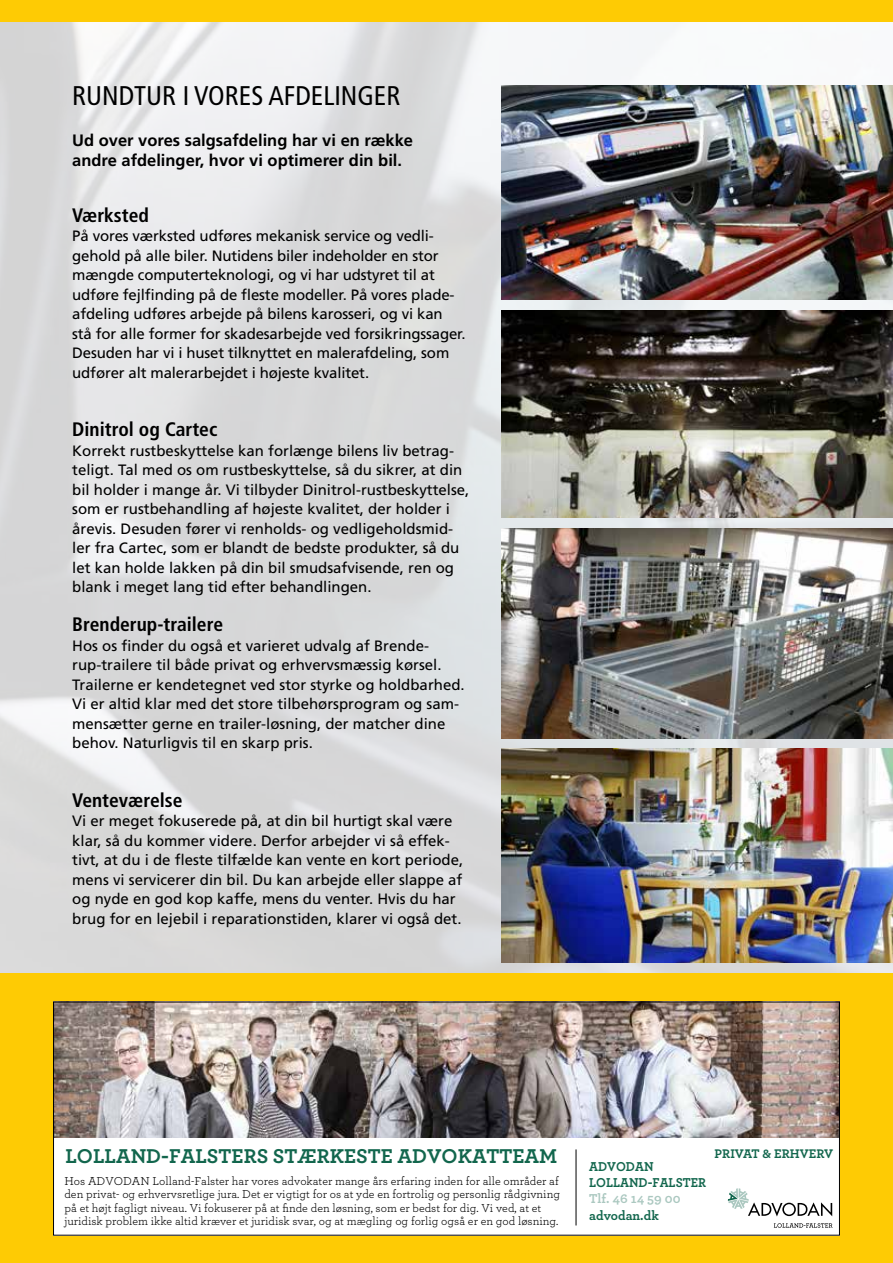
<style>
.page{position:relative;width:893px;height:1263px;background:#fff}
.page>*{position:absolute;margin:0;border:0;box-sizing:border-box;transform-origin:0 0}
.t1{font:condensed 27px "Frutiger LT Std";color:#000}
.t2{font:700 21px "Archer";color:#12664d}
.t3{font:700 condensed 19.5px "Frutiger LT Std";color:#000}
.t4{font:700 16.5px/19.5px "Frutiger LT Std";color:#000}
.t5{font:15px/19.5px "Frutiger LT Std";color:#000}
.t6{font:700 13.5px/16.2px "Archer";color:#12664d;scale:.95 1}
.t7{font:700 13.5px "Archer";color:#abc8c0}
.t8{font:700 13.5px "Archer";color:#12664d}
.t9{font:700 13.05px "Archer";color:#12664d}
.t10{font:12px/13.5px "Archer";color:#000}
</style>
<div class="page">
<img style="left:0;top:21px;width:893px;height:952px">
<div style="left:0;top:973px;width:893px;height:290px;background:#fecb04"></div>
<div style="left:0;top:0;width:893px;height:21px;background:#fecb04"></div>
<div style="left:53px;top:1002px;width:787px;height:233px;background:#fff"></div>
<img style="left:55px;top:1004px;width:783px;height:133px">
<hr style="left:576px;top:1149px;width:1px;height:76px;background:#000">
<svg style="left:728px;top:1188px;width:104px;height:28px"></svg>
<svg style="left:774px;top:1223px;width:59px;height:5px"></svg>
<div style="left:53px;top:1002px;width:787px;height:233px;border:1px solid #000"></div>
<img style="left:502px;top:85px;width:391px;height:215px">
<img style="left:0;top:631px;width:1px;height:332px">
<img style="left:502px;top:528px;width:391px;height:210px">
<img style="left:502px;top:310px;width:391px;height:208px">
<img style="left:502px;top:748px;width:391px;height:215px">
<h1 class="t1" style="left:72px;top:80px;width:330px">RUNDTUR I VORES AFDELINGER</h1>
<p class="t4" style="left:72px;top:131px;width:342px">Ud over vores salgsafdeling har vi en række andre afdelinger, hvor vi optimerer din bil.</p>
<h3 class="t3" style="left:72px;top:203px;width:78px">Værksted</h3>
<p class="t5" style="left:72px;top:226px;width:395px">På vores værksted udføres mekanisk service og vedli&shy;gehold på alle biler. Nutidens biler indeholder en stor mængde computerteknologi, og vi har udstyret til at udføre fejlfinding på de fleste modeller. På vores plade&shy;afdeling udføres arbejde på bilens karosseri, og vi kan stå for alle former for skadesarbejde ved forsikringssager.<br>Desuden har vi i huset tilknyttet en malerafdeling, som udfører alt malerarbejdet i højeste kvalitet.</p>
<h3 class="t3" style="left:72px;top:418px;width:147px">Dinitrol og Cartec</h3>
<p class="t5" style="left:72px;top:441px;width:399px">Korrekt rustbeskyttelse kan forlænge bilens liv betrag&shy;teligt. Tal med os om rustbeskyttelse, så du sikrer, at din bil holder i mange år. Vi tilbyder Dinitrol-rustbeskyttelse, som er rustbehandling af højeste kvalitet, der holder i årevis. Desuden fører vi renholds- og vedligeholdsmid&shy;ler fra Cartec, som er blandt de bedste produkter, så du let kan holde lakken på din bil smudsafvisende, ren og blank i meget lang tid efter behandlingen.</p>
<h3 class="t3" style="left:72px;top:613px;width:152px">Brenderup-trailere</h3>
<p class="t5" style="left:72px;top:636px;width:394px">Hos os finder du også et varieret udvalg af Brende&shy;rup-trailere til både privat og erhvervsmæssig kørsel.<br>Trailerne er kendetegnet ved stor styrke og holdbarhed.<br>Vi er altid klar med det store tilbehørsprogram og sam&shy;mensætter gerne en trailer-løsning, der matcher dine behov. Naturligvis til en skarp pris.</p>
<h3 class="t3" style="left:72px;top:788px;width:112px">Venteværelse</h3>
<p class="t5" style="left:72px;top:811px;width:392px">Vi er meget fokuserede på, at din bil hurtigt skal være klar, så du kommer videre. Derfor arbejder vi så effek&shy;tivt, at du i de fleste tilfælde kan vente en kort periode, mens vi servicerer din bil. Du kan arbejde eller slappe af og nyde en god kop kaffe, mens du venter. Hvis du har brug for en lejebil i reparationstiden, klarer vi også det.</p>
<h2 class="t2" style="left:65px;top:1140px;width:493px">LOLLAND-FALSTERS STÆRKESTE ADVOKATTEAM</h2>
<p class="t9" style="left:715px;top:1143px;width:120px">PRIVAT &amp; ERHVERV</p>
<p class="t6" style="left:589px;top:1157px;width:124px">ADVODAN<br>LOLLAND-FALSTER</p>
<p class="t7" style="left:589px;top:1188px;width:93px">Tlf. 46 14 59 00</p>
<p class="t8" style="left:589px;top:1204px;width:71px">advodan.dk</p>
<p class="t10" style="left:64px;top:1173px;width:497px">Hos ADVODAN Lolland-Falster har vores advokater mange års erfaring inden for alle områder af den privat- og erhvervsretlige jura. Det er vigtigt for os at yde en fortrolig og personlig rådgivning på et højt fagligt niveau. Vi fokuserer på at finde den løsning, som er bedst for dig. Vi ved, at et juridisk problem ikke altid kræver et juridisk svar, og at mægling og forlig også er en god løsning.</p>
</div>
